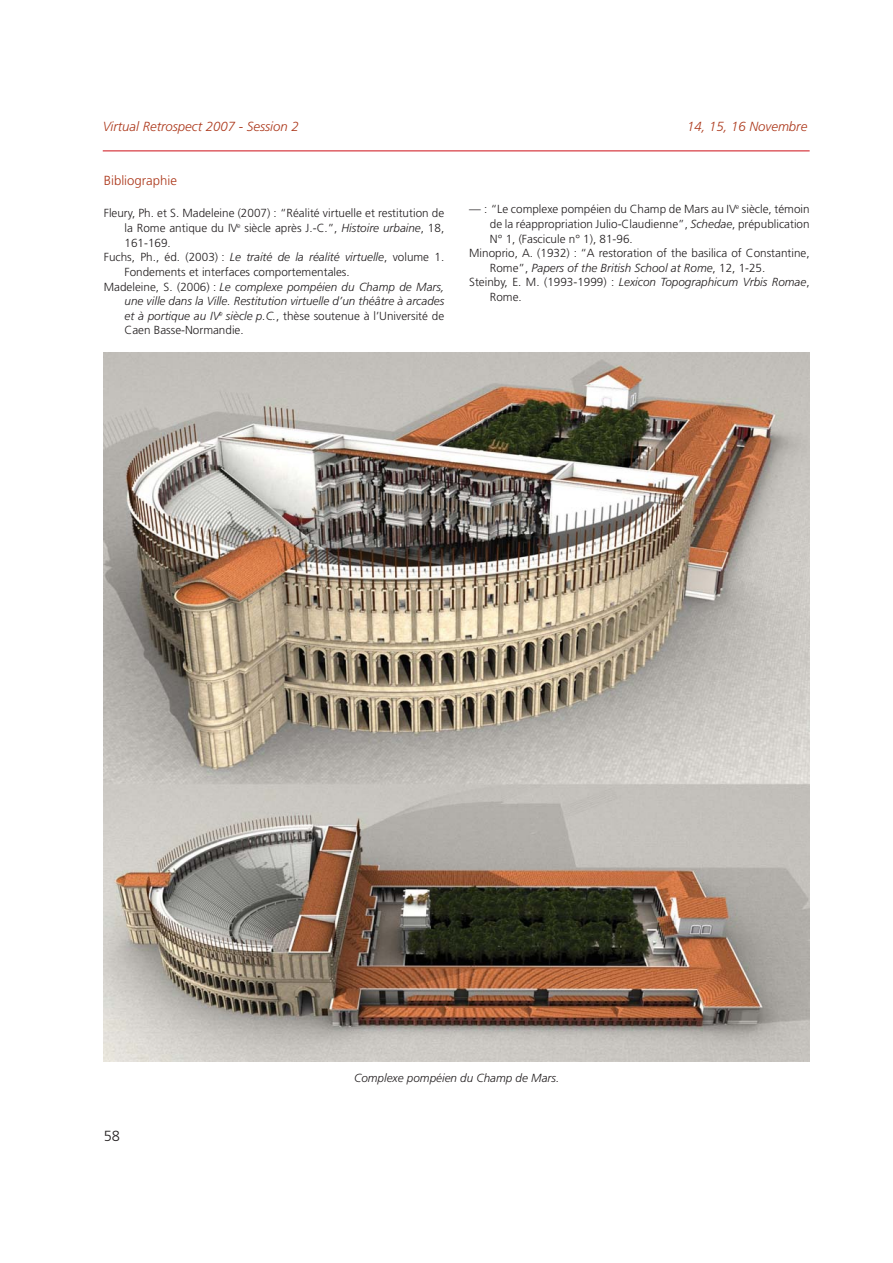
<style>
.page{position:relative;width:893px;height:1263px;background:#fff}
.page>*{position:absolute;margin:0;border:0;box-sizing:border-box;transform-origin:0 0}
.t1{font:300 14.7px "Frutiger";color:#231f20}
.t2{font:italic 300 13.2px "Frutiger";color:#ac381b}
.t3{font:300 13.2px "Frutiger";color:#ac381b}
.t4{font:300 11.7px "Frutiger";color:#231f20}
.t5{font:italic 300 11.7px "Frutiger";color:#231f20}
.s1{font-style:italic}
.s2{font-style:normal}
</style>
<div class="page">
<hr style="left:103px;top:150px;width:707px;height:1px;background:#d2232a">
<img style="left:104px;top:353px;width:706px;height:709px">
<p class="t2" style="left:103px;top:121px;width:198px">Virtual Retrospect 2007 - Session 2</p>
<p class="t2" style="left:687px;top:121px;width:122px">14, 15, 16 Novembre</p>
<p class="t3" style="left:104px;top:175px;width:75px">Bibliographie</p>
<p class="t4" style="left:104px;top:209px;width:342px">Fleury, Ph. et S. Madeleine (2007) : “Réalité virtuelle et restitution de</p>
<p class="t4" style="left:125px;top:223px;width:321px">la Rome antique du IV<sup>e</sup> siècle après J.-C.”, <span class="s1">Histoire urbaine</span>, 18,</p>
<p class="t4" style="left:125px;top:238px;width:48px">161-169.</p>
<p class="t4" style="left:104px;top:252px;width:342px">Fuchs, Ph., éd. (2003) : <span class="s1">Le traité de la réalité virtuelle</span>, volume 1.</p>
<p class="t4" style="left:125px;top:267px;width:227px">Fondements et interfaces comportementales.</p>
<p class="t5" style="left:104px;top:282px;width:342px"><span class="s2">Madeleine, S. (2006) :</span> Le complexe pompéien du Champ de Mars,</p>
<p class="t5" style="left:125px;top:296px;width:321px">une ville dans la Ville. Restitution virtuelle d’un théâtre à arcades</p>
<p class="t4" style="left:125px;top:311px;width:321px"><span class="s1">et à portique au IV</span><sup>e</sup> <span class="s1">siècle p.C.</span>, thèse soutenue à l’Université de</p>
<p class="t4" style="left:125px;top:326px;width:121px">Caen Basse-Normandie.</p>
<p class="t4" style="left:469px;top:204px;width:342px">— : “Le complexe pompéien du Champ de Mars au IV<sup>e</sup> siècle, témoin</p>
<p class="t4" style="left:490px;top:219px;width:321px">de la réappropriation Julio-Claudienne”, <span class="s1">Schedae</span>, prépublication</p>
<p class="t4" style="left:490px;top:234px;width:144px">N° 1, (Fascicule n° 1), 81-96.</p>
<p class="t4" style="left:469px;top:248px;width:342px">Minoprio, A. (1932) : “A restoration of the basilica of Constantine,</p>
<p class="t5" style="left:490px;top:263px;width:277px"><span class="s2">Rome”,</span> Papers of the British School at Rome<span class="s2">, 12, 1-25.</span></p>
<p class="t5" style="left:469px;top:278px;width:342px"><span class="s2">Steinby, E. M. (1993-1999) :</span> Lexicon Topographicum Vrbis Romae<span class="s2">,</span></p>
<p class="t4" style="left:490px;top:292px;width:33px">Rome.</p>
<p class="t1" style="left:104px;top:1130px;width:18px">58</p>
<p class="t5" style="left:354px;top:1073px;width:207px">Complexe pompéien du Champ de Mars.</p>
</div>
